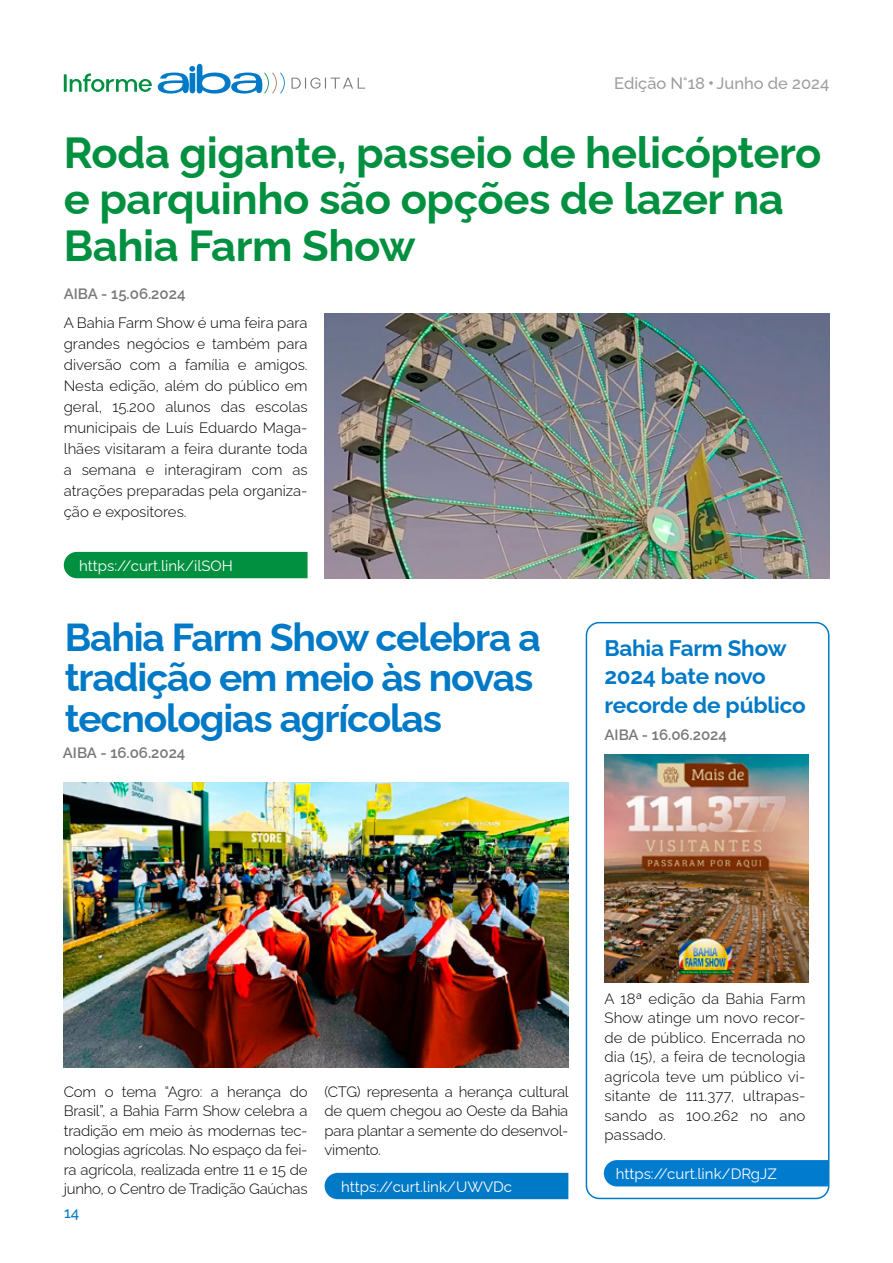
<style>
.page{position:relative;width:893px;height:1263px;background:#fff}
.page>*{position:absolute;margin:0;border:0;box-sizing:border-box;transform-origin:0 0}
.t1{font:700 43.5px/46.5px "Raleway";letter-spacing:-.01em;color:#009040}
.t2{font:700 39px/40.5px "Raleway";letter-spacing:-.03em;color:#0079c6}
.t3{font:700 22.5px/28.5px "Raleway";letter-spacing:-.01em;color:#0079c6}
.t4{font:500 16.5px "Raleway";color:#9d9d9c}
.t5{font:300 15px/19.5px "Raleway";letter-spacing:-.015em;color:#000;text-align:justify}
.t6{font:15px "Raleway";color:#fff}
.t7{font:600 15px "Raleway";color:#777877}
.t8{font:500 15px "Raleway";color:#0079c6}
</style>
<div class="page">
<div style="left:325px;top:1173px;width:243px;height:26px;background:#0079c6"></div>
<img style="left:64px;top:782px;width:504px;height:285px">
<div style="left:604px;top:1160px;width:222px;height:26px;background:#007bce"></div>
<div style="left:586px;top:622px;width:243px;height:577px;border:2px solid #0079c6;border-radius:13px"></div>
<img style="left:604px;top:754px;width:205px;height:228px">
<div style="left:64px;top:552px;width:244px;height:26px;background:#009040"></div>
<img style="left:325px;top:314px;width:504px;height:264px">
<hr style="left:64px;top:74px;width:3px;height:18px;background:#009040">
<svg style="left:70px;top:73px;width:82px;height:19px"></svg>
<svg style="left:291px;top:78px;width:74px;height:11px"></svg>
<svg style="left:158px;top:63px;width:127px;height:31px"></svg>
<svg style="left:709px;top:81px;width:4px;height:4px"></svg>
<p class="t4" style="left:614px;top:70px;width:216px">Edição N°18 Junho de 2024</p>
<h1 class="t1" style="left:64px;top:124px;width:759px">Roda gigante, passeio de helicóptero e parquinho são opções de lazer na<br>Bahia Farm Show</h1>
<p class="t7" style="left:64px;top:282px;width:123px">AIBA - 15.06.2024</p>
<p class="t5" style="left:64px;top:310px;width:245px;line-height:21px">A Bahia Farm Show é uma feira para grandes negócios e também para diversão com a família e amigos.<br>Nesta edição, além do público em geral, 15.200 alunos das escolas municipais de Luís Eduardo Maga&shy;lhães visitaram a feira durante toda a semana e interagiram com as atrações preparadas pela organiza&shy;ção e expositores.</p>
<p class="t6" style="left:79px;top:553px;width:155px">https://curt.link/ilSOH</p>
<h2 class="t2" style="left:65px;top:613px;width:477px">Bahia Farm Show celebra a tradição em meio às novas tecnologias agrícolas</h2>
<p class="t7" style="left:63px;top:741px;width:124px">AIBA - 16.06.2024</p>
<h3 class="t3" style="left:604px;top:631px;width:203px">Bahia Farm Show<br>2024 bate novo recorde de público</h3>
<p class="t7" style="left:604px;top:722px;width:124px">AIBA - 16.06.2024</p>
<p class="t5" style="left:64px;top:1080px;width:245px">Com o tema “Agro: a herança do Brasil”, a Bahia Farm Show celebra a tradição em meio às modernas tec&shy;nologias agrícolas. No espaço da fei&shy;ra agrícola, realizada entre 11 e 15 de junho, o Centro de Tradição Gaúchas</p>
<p class="t8" style="left:64px;top:1201px;width:17px">14</p>
<p class="t5" style="left:325px;top:1080px;width:246px">(CTG) representa a herança cultural de quem chegou ao Oeste da Bahia para plantar a semente do desenvol&shy;vimento.</p>
<p class="t6" style="left:341px;top:1174px;width:173px">https://curt.link/UWVDc</p>
<p class="t5" style="left:604px;top:987px;width:202px">A 18ª edição da Bahia Farm Show atinge um novo recor&shy;de de público. Encerrada no dia (15), a feira de tecnologia agrícola teve um público vi&shy;sitante de 111.377, ultrapas&shy;sando as 100.262 no ano passado.</p>
<p class="t6" style="left:616px;top:1162px;width:163px">https://curt.link/DRgJZ</p>
</div>
